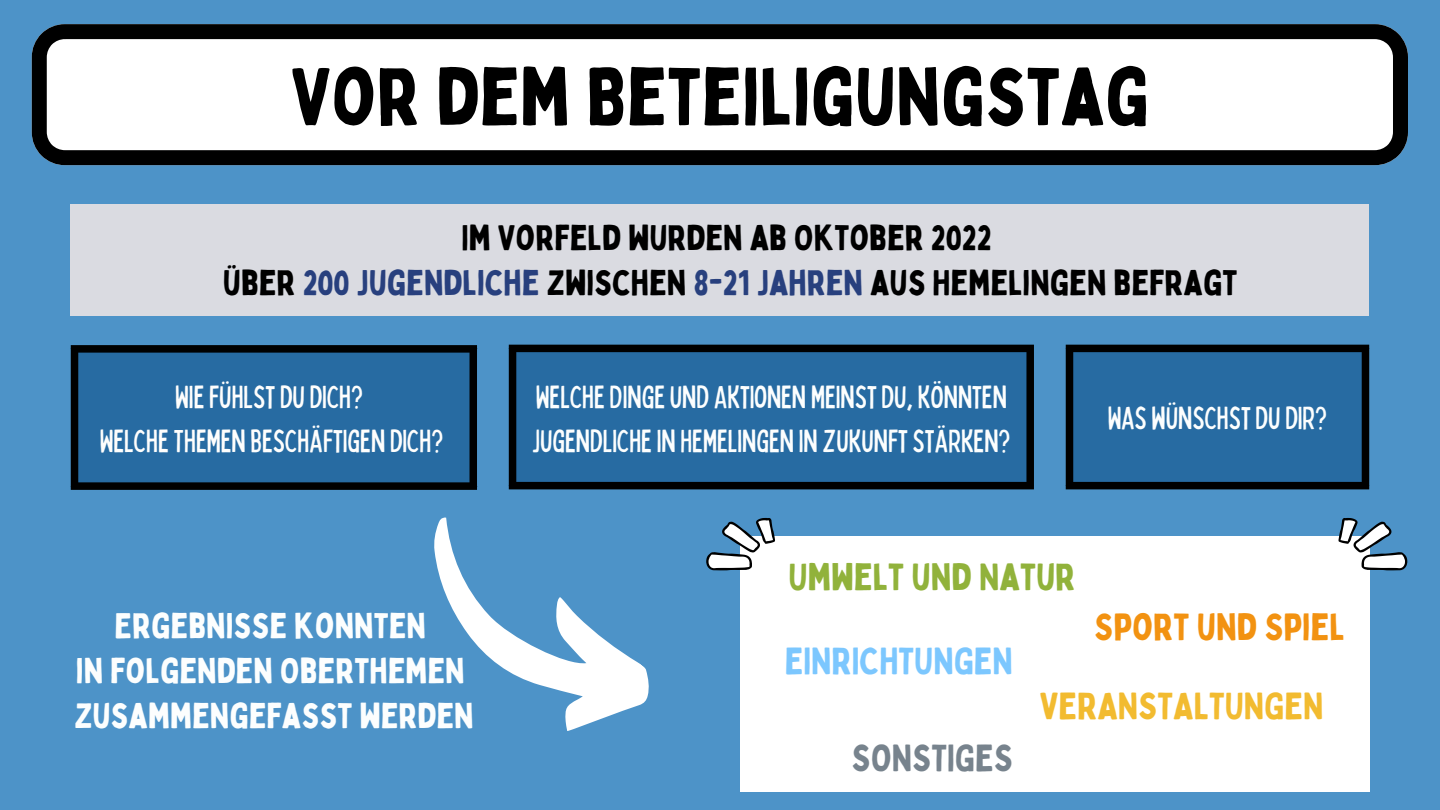
<style>
.page{position:relative;width:1440px;height:810px;background:#4d93c8}
.page>*{position:absolute;margin:0;border:0;box-sizing:border-box;transform-origin:0 0}
.t1{font:80px "Bobby Jones";color:#000}
.t2{font:37.2px "Bobby Jones";color:#f2bb30}
.t3{font:37.2px "Bobby Jones";color:#91b23b}
.t4{font:37.2px "Bobby Jones";color:#f29211}
.t5{font:37.2px "Bobby Jones";color:#7cc7fe}
.t6{font:37.2px "Bobby Jones";color:#77838d}
.t7{font:35px/45px "Bobby Jones";color:#000;text-align:center}
.t8{font:35px/45px "Bobby Jones";color:#fcfefe;text-align:center}
.t9{font:condensed 32px/44.3px "Bobby Jones";color:#fcfefe}
.t10{font:condensed 32px/44.2px "Bobby Jones";color:#fefefd;text-align:center}
.s1{color:#28407e}
</style>
<div class="page">
<svg style="left:32px;top:24px;width:1376px;height:141px;background:#c6c6c6"></svg>
<div style="left:71px;top:204px;width:1298px;height:112px;background:#dadbe1"></div>
<div style="left:74px;top:349px;width:399px;height:137px;background:#276ba2"></div>
<div style="left:71px;top:353px;width:7px;height:129px;background:#000"></div>
<div style="left:470px;top:353px;width:7px;height:129px;background:#000"></div>
<div style="left:71px;top:345px;width:406px;height:8px;background:#000"></div>
<div style="left:71px;top:482px;width:406px;height:8px;background:#000"></div>
<div style="left:1069px;top:348px;width:297px;height:138px;background:#276ba2"></div>
<div style="left:1066px;top:352px;width:7px;height:130px;background:#000"></div>
<div style="left:1362px;top:352px;width:7px;height:130px;background:#000"></div>
<div style="left:1066px;top:345px;width:303px;height:7px;background:#000"></div>
<div style="left:1066px;top:482px;width:303px;height:7px;background:#000"></div>
<div style="left:512px;top:348px;width:518px;height:138px;background:#276ba2"></div>
<div style="left:509px;top:352px;width:7px;height:130px;background:#000"></div>
<div style="left:1026px;top:352px;width:8px;height:130px;background:#000"></div>
<div style="left:509px;top:345px;width:525px;height:7px;background:#000"></div>
<div style="left:509px;top:482px;width:525px;height:7px;background:#000"></div>
<div style="left:740px;top:537px;width:629px;height:255px;background:#fff"></div>
<svg style="left:706px;top:518px;width:69px;height:52px"></svg>
<svg style="left:1339px;top:518px;width:69px;height:52px"></svg>
<svg style="left:434px;top:517px;width:215px;height:214px"></svg>
<h1 class="t1" style="left:291px;top:44px;width:860px">VOR DEM BETEILIGUNGSTAG</h1>
<p class="t7" style="left:223px;top:216px;width:1016px">IM VORFELD WURDEN AB OKTOBER 2022<br>ÜBER <span class="s1">200 JUGENDLICHE</span> ZWISCHEN <span class="s1">8-21 JAHREN</span> AUS HEMELINGEN BEFRAGT</p>
<p class="t10" style="left:100px;top:373px;width:345px">WIE FÜHLST DU DICH?<br>WELCHE THEMEN BESCHÄFTIGEN DICH?</p>
<p class="t8" style="left:74px;top:603px;width:401px">ERGEBNISSE KONNTEN<br>IN FOLGENDEN OBERTHEMEN<br>ZUSAMMENGEFASST WERDEN</p>
<p class="t9" style="left:532px;top:373px;width:480px">WELCHE DINGE UND AKTIONEN MEINST DU, KÖNNTEN<br>JUGENDLICHE IN HEMELINGEN IN ZUKUNFT STÄRKEN?</p>
<p class="t9" style="left:1108px;top:395px;width:221px">WAS WÜNSCHST DU DIR?</p>
<p class="t3" style="left:789px;top:552px;width:288px">UMWELT UND NATUR</p>
<p class="t5" style="left:785px;top:636px;width:230px">EINRICHTUNGEN</p>
<p class="t4" style="left:1094px;top:603px;width:252px">SPORT UND SPIEL</p>
<p class="t6" style="left:852px;top:733px;width:163px">SONSTIGES</p>
<p class="t2" style="left:1040px;top:681px;width:285px">VERANSTALTUNGEN</p>
</div>
